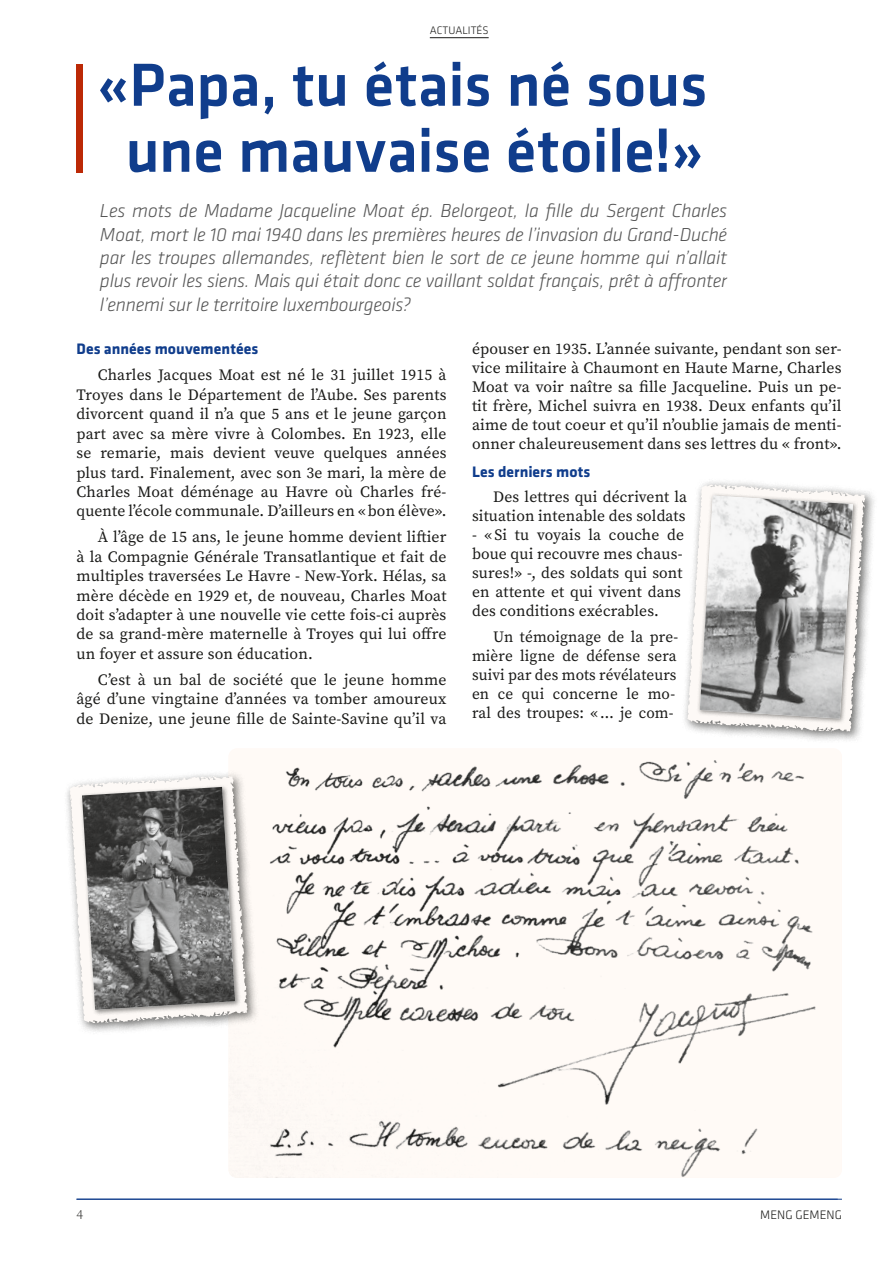
<style>
.page{position:relative;width:893px;height:1263px;background:#fff}
.page>*{position:absolute;margin:0;border:0;box-sizing:border-box;transform-origin:0 0}
.t1{font:500 63px/66px "Klavika";letter-spacing:-.005em;color:#103d8c;text-align:center}
.t2{font:italic 300 19.5px/23.4px "Klavika";letter-spacing:-.01em;color:#565656;text-align:justify}
.t3{font:15.75px/19.5px "Source Serif Pro";letter-spacing:.01em;color:#1a1a18;text-align:justify}
.t4{font:700 15.75px "Klavika";letter-spacing:.005em;color:#103d8c}
.t5{font:300 13.5px "Source Serif Pro";color:#1a1a18}
.t6{font:300 12.75px "Klavika";color:#1a1a18}
.t7{font:300 11.25px "Klavika";color:#1a1a18}
</style>
<div class="page">
<hr style="left:77px;top:1199px;width:765px;height:1px;background:#103d8c">
<div style="left:77px;top:64px;width:6px;height:108px;background:#bc2906"></div>
<hr style="left:430px;top:37px;width:59px;height:1px;background:#1a1a18">
<img style="left:229px;top:760px;width:587px;height:418px">
<div style="left:64px;top:770px;width:196px;height:265px;background:#1a1a18;opacity:.65"></div>
<svg style="left:69px;top:774px;width:179px;height:250px"></svg>
<img style="left:82px;top:787px;width:153px;height:223px">
<div style="left:681px;top:478px;width:196px;height:265px;background:#1a1a18;opacity:.65"></div>
<svg style="left:687px;top:483px;width:179px;height:250px"></svg>
<img style="left:700px;top:495px;width:153px;height:223px">
<p class="t7" style="left:430px;top:24px;width:60px">ACTUALITÉS</p>
<h1 class="t1" style="left:98px;top:53px;width:611px">«Papa, tu étais né sous une mauvaise étoile!»</h1>
<p class="t2" style="left:100px;top:199px;width:629px">Les mots de Madame Jacqueline Moat ép. Belorgeot, la fille du Sergent Charles Moat, mort le 10 mai 1940 dans les premières heures de l’invasion du Grand-Duché par les troupes allemandes, reflètent bien le sort de ce jeune homme qui n’allait plus revoir les siens. Mais qui était donc ce vaillant soldat français, prêt à affronter l’ennemi sur le territoire luxembourgeois?</p>
<p class="t4" style="left:77px;top:341px;width:183px">Des années mouvementées</p>
<p class="t3" style="left:77px;top:365px;width:371px;text-indent:21px">Charles Jacques Moat est né le 31 juillet 1915 à Troyes dans le Département de l’Aube. Ses parents divorcent quand il n’a que 5 ans et le jeune garçon part avec sa mère vivre à Colombes. En 1923, elle se remarie, mais devient veuve quelques années plus tard. Finalement, avec son 3e mari, la mère de Charles Moat déménage au Havre où Charles fré&shy;quente l’école communale. D’ailleurs en «bon élève».</p>
<p class="t3" style="left:77px;top:527px;width:371px;text-indent:21px">À l’âge de 15 ans, le jeune homme devient liftier à la Compagnie Générale Transatlantique et fait de multiples traversées Le Havre - New-York. Hélas, sa mère décède en 1929 et, de nouveau, Charles Moat doit s’adapter à une nouvelle vie cette fois-ci auprès de sa grand-mère maternelle à Troyes qui lui offre un foyer et assure son éducation.</p>
<p class="t3" style="left:77px;top:670px;width:371px;text-indent:21px">C’est à un bal de société que le jeune homme âgé d’une vingtaine d’années va tomber amoureux de Denize, une jeune fille de Sainte-Savine qu’il va</p>
<p class="t3" style="left:472px;top:339px;width:371px;line-height:19px">épouser en 1935. L’année suivante, pendant son ser&shy;vice militaire à Chaumont en Haute Marne, Charles Moat va voir naître sa fille Jacqueline. Puis un pe&shy;tit frère, Michel suivra en 1938. Deux enfants qu’il aime de tout coeur et qu’il n’oublie jamais de menti&shy;onner chaleureusement dans ses lettres du « front».</p>
<p class="t4" style="left:472px;top:463px;width:120px">Les derniers mots</p>
<p class="t3" style="left:472px;top:487px;width:217px;line-height:19px;text-align:right">Des lettres qui décrivent la situation intenable des soldats</p>
<p class="t3" style="left:472px;top:525px;width:214px;line-height:19px;text-align:left">- « Si tu voyais la couche de boue qui recouvre mes chaus&shy;sures!» -, des soldats qui sont en attente et qui vivent dans des conditions exécrables.</p>
<p class="t3" style="left:472px;top:627px;width:208px;line-height:19px;text-align:left;text-indent:21px">Un témoignage de la pre&shy;mière ligne de défense sera suivi par des mots révélateurs en ce qui concerne le mo&shy;ral des troupes: «… je com-</p>
<p class="t5" style="left:77px;top:1206px;width:8px">4</p>
<p class="t6" style="left:760px;top:1208px;width:83px">MENG GEMENG</p>
</div>
